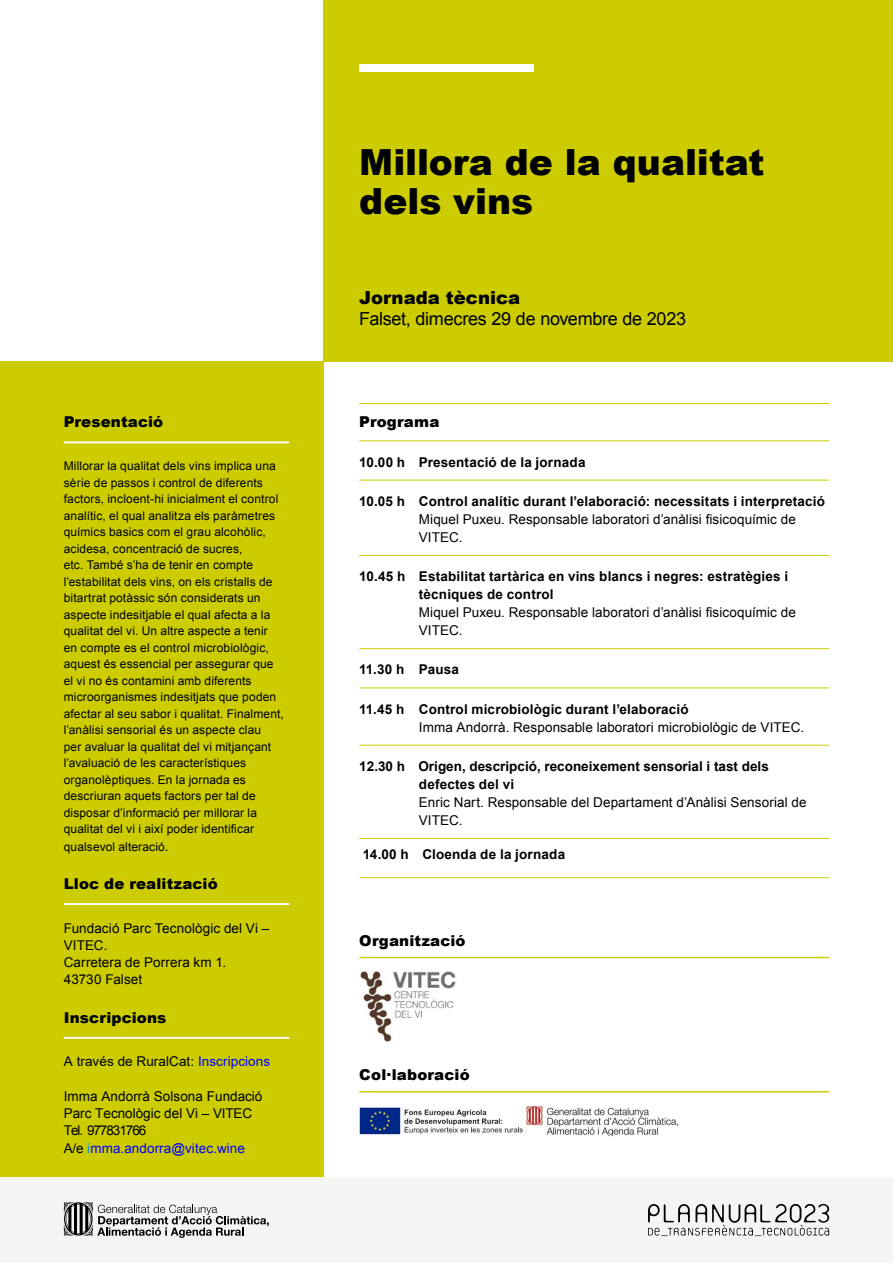
<style>
.page{position:relative;width:893px;height:1263px;background:#fff}
.page>*{position:absolute;margin:0;border:0;box-sizing:border-box;transform-origin:0 0}
.t1{font:900 36px/39px "Arial";color:#000}
.t2{font:18px "Arial";letter-spacing:-.015em;color:#000}
.t3{font:900 18px "Arial";letter-spacing:.005em;color:#000}
.t4{font:900 15px "Arial";letter-spacing:.01em;color:#000}
.P1{font:700 13.5px/18px "Arial";letter-spacing:.01em;color:#000}
.P4{font:13.5px/17.2px "Arial";letter-spacing:.005em;color:#000}
.P1-2{font:13.5px/18px "Arial";letter-spacing:.01em;color:#000}
.P4-2{font:12px/16.5px "Arial";letter-spacing:.01em;color:#000}
.s1{font-size:13.5px}
.s2{color:#00f}
.s3{color:#008cff}
.s4{font-weight:400}
.s5{font-weight:700}
</style>
<div class="page">
<div style="left:0;top:361px;width:323px;height:817px;background:#cc0"></div>
<div style="left:323px;top:0;width:570px;height:361px;background:#cc0"></div>
<div style="left:0;top:1178px;width:893px;height:85px;background:#f5f5f5"></div>
<svg style="left:64px;top:1202px;width:205px;height:36px"></svg>
<div style="left:359px;top:64px;width:175px;height:7px;background:#fff"></div>
<svg style="left:648px;top:1204px;width:181px;height:32px"></svg>
<hr style="left:359px;top:403px;width:470px;height:1px;background:#cc0">
<hr style="left:359px;top:440px;width:470px;height:1px;background:#cc0">
<hr style="left:359px;top:480px;width:470px;height:1px;background:#cc0">
<hr style="left:359px;top:555px;width:470px;height:1px;background:#cc0">
<hr style="left:359px;top:648px;width:470px;height:1px;background:#cc0">
<hr style="left:359px;top:687px;width:470px;height:1px;background:#cc0">
<hr style="left:359px;top:745px;width:470px;height:1px;background:#cc0">
<hr style="left:359px;top:838px;width:470px;height:1px;background:#cc0">
<hr style="left:359px;top:877px;width:470px;height:1px;background:#cc0">
<hr style="left:64px;top:441px;width:225px;height:2px;background:#fff">
<hr style="left:64px;top:903px;width:225px;height:2px;background:#fff">
<hr style="left:64px;top:1037px;width:225px;height:2px;background:#fff">
<hr style="left:359px;top:957px;width:470px;height:1px;background:#cc0">
<hr style="left:359px;top:1091px;width:470px;height:1px;background:#cc0">
<img style="left:359px;top:1105px;width:320px;height:32px">
<img style="left:360px;top:971px;width:96px;height:71px">
<h6 class="t4" style="left:64px;top:411px;width:101px">Presentació</h6>
<p class="P4-2" style="left:64px;top:458px;width:222px">Millorar la qualitat dels vins implica una sèrie de passos i control de diferents factors, incloent-hi inicialment el control analític, el qual analitza els paràmetres químics basics com el grau alcohòlic, acidesa, concentració de sucres,<br>etc. També s’ha de tenir en compte l’estabilitat dels vins, on els cristalls de bitartrat potàssic són considerats un aspecte indesitjable el qual afecta a la qualitat del vi. Un altre aspecte a tenir en compte es el control microbiològic, aquest és essencial per assegurar que el vi no és contamini amb diferents microorganismes indesitjats que poden afectar al seu sabor i qualitat. Finalment, l’anàlisi sensorial és un aspecte clau<br>per avaluar la qualitat del vi mitjançant l’avaluació de les característiques organolèptiques. En la jornada es descriuran aquets factors per tal de disposar d’informació per millorar la qualitat del vi i així poder identificar qualsevol alteració<span class="s1">.</span></p>
<h6 class="t4" style="left:64px;top:873px;width:155px">Lloc de realització</h6>
<p class="P4" style="left:64px;top:919px;width:207px">Fundació Parc Tecnològic del Vi –<br>VITEC.</p>
<p class="P4" style="left:64px;top:954px;width:164px">Carretera de Porrera km 1.</p>
<p class="P4" style="left:64px;top:971px;width:80px">43730 Falset</p>
<h6 class="t4" style="left:64px;top:1007px;width:104px">Inscripcions</h6>
<p class="P4" style="left:64px;top:1053px;width:208px">A través de RuralCat: <span class="s2">Inscripcions</span></p>
<p class="P4" style="left:64px;top:1088px;width:200px">Imma Andorrà Solsona Fundació<br>Parc Tecnològic del Vi – VITEC<br>Tel. 977831766<br>A/e <span class="s3">i</span><span class="s2">mma.andorra@vitec.wine</span></p>
<h1 class="t1" style="left:359px;top:141px;width:407px">Millora de la qualitat dels vins</h1>
<h2 class="t3" style="left:359px;top:285px;width:162px">Jornada tècnica</h2>
<h3 class="t2" style="left:359px;top:307px;width:328px">Falset, dimecres 29 de novembre de 2023</h3>
<h4 class="t4" style="left:359px;top:411px;width:82px">Programa</h4>
<p class="P1" style="left:359px;top:453px;width:228px">10.00 h Presentació de la jornada</p>
<p class="P1" style="left:419px;top:492px;width:408px;text-indent:-60px">10.05 h Control analític durant l’elaboració: necessitats i interpretació<br><span class="s4">Miquel Puxeu. Responsable laboratori d’anàlisi fisicoquímic de<br>VITEC.</span></p>
<p class="P1" style="left:419px;top:568px;width:379px;text-indent:-60px">10.45 h Estabilitat tartàrica en vins blancs i negres: estratègies i tècniques de control<br><span class="s4">Miquel Puxeu. Responsable laboratori d’anàlisi fisicoquímic de VITEC.</span></p>
<p class="P1" style="left:359px;top:661px;width:101px">11.30 h Pausa</p>
<p class="P1-2" style="left:419px;top:700px;width:387px;text-indent:-60px"><span class="s5">11.45 h Control microbiològic durant l’elaboració<br></span>Imma Andorrà. Responsable laboratori microbiològic de VITEC.</p>
<p class="P1" style="left:419px;top:757px;width:389px;text-indent:-60px">12.30 h Origen, descripció, reconeixement sensorial i tast dels defectes del vi<br><span class="s4">Enric Nart. Responsable del Departament d’Anàlisi Sensorial de VITEC.</span></p>
<p class="P1" style="left:363px;top:846px;width:204px">14.00 h Cloenda de la jornada</p>
<h5 class="t4" style="left:359px;top:930px;width:108px">Organització</h5>
<h5 class="t4" style="left:359px;top:1064px;width:112px">Col·laboració</h5>
</div>
